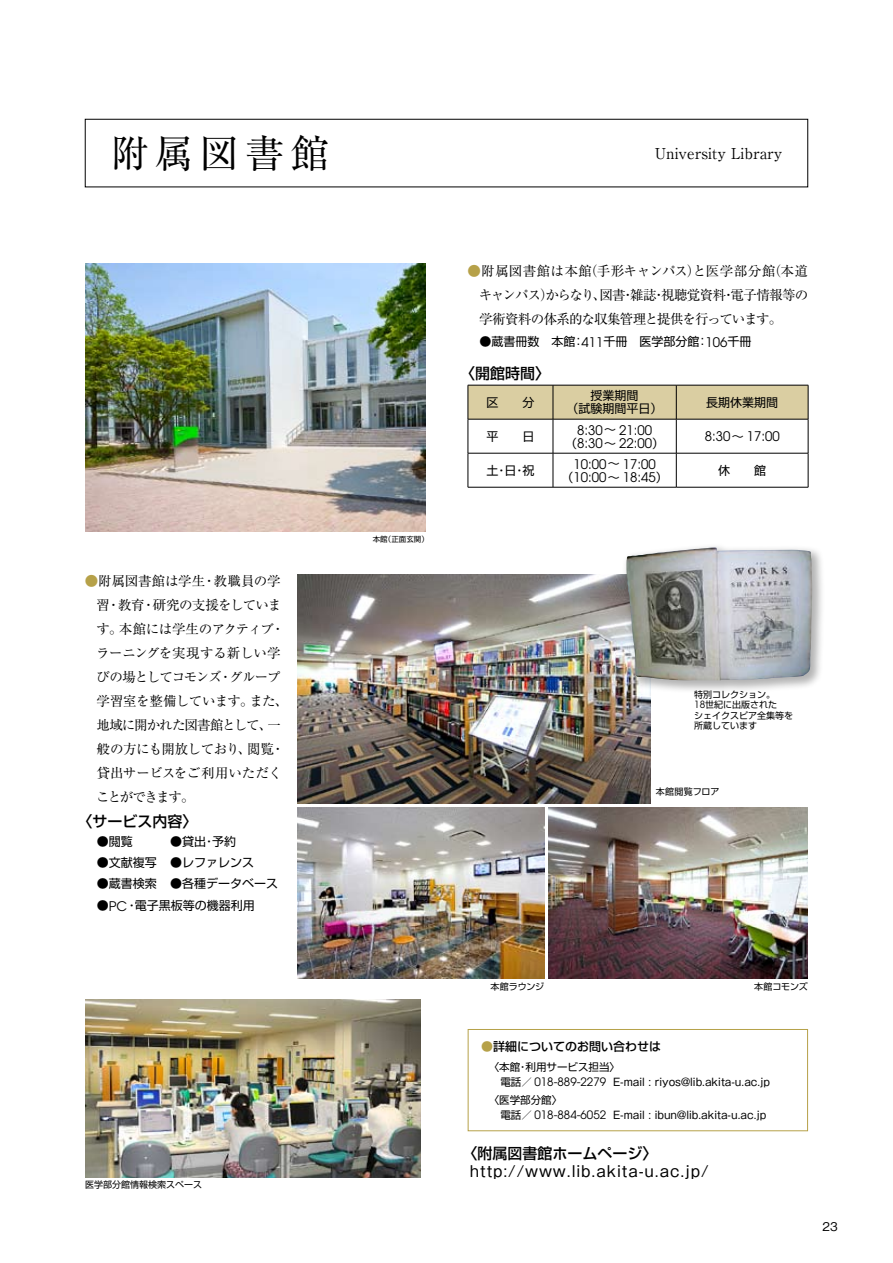
<style>
.page{position:relative;width:893px;height:1263px;background:#fff}
.page>*{position:absolute;margin:0;border:0;box-sizing:border-box;transform-origin:0 0}
.t1{font:39px "Ryumin Pro";letter-spacing:.155em;color:#000}
.t2{font:15px "Gothic MB101 Pro";letter-spacing:.06em;color:#000}
.t3{font:500 15px "Shin Go Pro";color:#000}
.t4{font:15px "Ryumin Pro";color:#000}
.t5{font:13.5px/24px "Ryumin Pro";letter-spacing:-.05em;color:#000}
.t6{font:13.2px/13.5px "Avant Garde";color:#000;text-align:center}
.t7{font:12px/13.5px "Shin Go Pro";color:#000;text-align:center}
.t8{font:500 12px "Shin Go Pro";color:#000}
.t9{font:500 12px "Gothic BBB Pro";color:#000}
.t10{font:10.5px "Gothic MB101 Pro";color:#000}
.t11{font:10.5px "Shin Go Pro";color:#000}
.t12{font:9px/10.5px "Shin Go Pro";color:#000}
.t13{font:9px "Shin Go Pro";letter-spacing:.02em;color:#000}
.t14{font:7.5px "Shin Go Pro";color:#000}
.s1{color:#b6a149}
.s2{font-family:"Avant Garde";font-size:13.2px}
.s3{font-family:"Shin Go Pro";font-size:12px}
.s4{font-family:"Avant Garde";font-size:9.9px}
.s5{font-family:"Shin Go Pro"}
.s6{font-family:"Avant Garde";font-size:11.55px}
</style>
<div class="page">
<img style="left:85px;top:264px;width:340px;height:267px">
<div style="left:468px;top:1029px;width:340px;height:102px;border:1px solid #b6a149"></div>
<div style="left:469px;top:386px;width:339px;height:33px;background:#dacea2"></div>
<hr style="left:468px;top:385px;width:85px;height:1px;background:#000">
<hr style="left:468px;top:385px;width:1px;height:34px;background:#000">
<hr style="left:553px;top:385px;width:123px;height:1px;background:#000">
<hr style="left:553px;top:385px;width:1px;height:34px;background:#000">
<hr style="left:676px;top:385px;width:132px;height:1px;background:#000">
<hr style="left:676px;top:385px;width:1px;height:34px;background:#000">
<hr style="left:808px;top:385px;width:1px;height:34px;background:#000">
<hr style="left:468px;top:419px;width:85px;height:1px;background:#000">
<hr style="left:468px;top:419px;width:1px;height:34px;background:#000">
<hr style="left:553px;top:419px;width:123px;height:1px;background:#000">
<hr style="left:553px;top:419px;width:1px;height:34px;background:#000">
<hr style="left:676px;top:419px;width:132px;height:1px;background:#000">
<hr style="left:676px;top:419px;width:1px;height:34px;background:#000">
<hr style="left:808px;top:419px;width:1px;height:34px;background:#000">
<hr style="left:468px;top:453px;width:85px;height:1px;background:#000">
<hr style="left:468px;top:453px;width:1px;height:34px;background:#000">
<hr style="left:553px;top:453px;width:123px;height:1px;background:#000">
<hr style="left:553px;top:453px;width:1px;height:34px;background:#000">
<hr style="left:676px;top:453px;width:132px;height:1px;background:#000">
<hr style="left:676px;top:453px;width:1px;height:34px;background:#000">
<hr style="left:808px;top:453px;width:1px;height:34px;background:#000">
<hr style="left:468px;top:487px;width:85px;height:1px;background:#000">
<hr style="left:553px;top:487px;width:123px;height:1px;background:#000">
<hr style="left:676px;top:487px;width:132px;height:1px;background:#000">
<img style="left:85px;top:999px;width:336px;height:179px">
<img style="left:298px;top:574px;width:353px;height:230px">
<img style="left:549px;top:808px;width:259px;height:170px">
<img style="left:298px;top:808px;width:246px;height:170px">
<div style="left:620px;top:541px;width:204px;height:151px;background:#000;opacity:.3"></div>
<img style="left:626px;top:547px;width:186px;height:133px">
<h1 class="t1" style="left:111px;top:123px;width:221px">附属図書館</h1>
<p class="t5" style="left:96px;top:568px;width:194px;text-indent:-11px"><span class="s1">●</span>附属図書館は学生・教職員の学習・教育・研究の支援をしています。本館には学生のアクティブ・ラーニングを実現する新しい学びの場としてコモンズ・グループ学習室を整備しています。また、地域に開かれた図書館として、一般の方にも開放しており、閲覧・貸出サービスをご利用いただくことができます。</p>
<p class="t3" style="left:78px;top:809px;width:121px">〈サービス内容〉</p>
<p class="t7" style="left:97px;top:833px;width:37px">●閲覧</p>
<p class="t7" style="left:170px;top:833px;width:67px">●貸出・予約</p>
<p class="t7" style="left:97px;top:854px;width:159px">●文献複写 ●レファレンス</p>
<p class="t7" style="left:97px;top:875px;width:183px">●蔵書検索 ●各種データベース</p>
<p class="t7" style="left:97px;top:897px;width:160px">●<span class="s2">PC</span>・電子黒板等の機器利用</p>
<p class="t12" style="left:85px;top:1178px;width:118px">医学部分館情報検索スペース</p>
<p class="t14" style="left:373px;top:533px;width:58px">本館（正面玄関）</p>
<p class="t4" style="left:655px;top:141px;width:129px">University Library</p>
<p class="t5" style="left:479px;top:258px;width:331px;text-align:justify;text-indent:-11px"><span class="s1">●</span>附属図書館は本館（手形キャンパス）と医学部分館（本道キャンパス）からなり、図書・雑誌・視聴覚資料・電子情報等の学術資料の体系的な収集管理と提供を行っています。</p>
<p class="t7" style="left:479px;top:333px;width:273px">●蔵書冊数 本館：<span class="s2">411</span>千冊 医学部分館：<span class="s2">106</span>千冊</p>
<p class="t3" style="left:460px;top:361px;width:91px">〈開館時間〉</p>
<p class="t7" style="left:486px;top:394px;width:13px">区</p>
<p class="t7" style="left:522px;top:394px;width:13px">分</p>
<p class="t7" style="left:567px;top:387px;width:97px">授業期間<br>（試験期間平日）</p>
<p class="t7" style="left:706px;top:394px;width:73px">長期休業期間</p>
<p class="t7" style="left:486px;top:428px;width:13px">平</p>
<p class="t7" style="left:522px;top:428px;width:13px">日</p>
<p class="t6" style="left:565px;top:423px;width:100px">8:30<span class="s3">～</span> 21:00<span class="s3">（</span>8:30<span class="s3">～</span> 22:00<span class="s3">）</span></p>
<p class="t6" style="left:705px;top:430px;width:77px">8:30<span class="s3">～</span> 17:00</p>
<p class="t7" style="left:486px;top:462px;width:49px">土・日・祝</p>
<p class="t6" style="left:561px;top:457px;width:108px">10:00<span class="s3">～</span> 17:00<span class="s3">（</span>10:00<span class="s3">～</span> 18:45<span class="s3">）</span></p>
<p class="t7" style="left:718px;top:462px;width:13px">休</p>
<p class="t7" style="left:754px;top:462px;width:13px">館</p>
<p class="t12" style="left:694px;top:688px;width:100px">特別コレクション。<br><span class="s4">18</span>世紀に出版された<br>シェイクスピア全集等を所蔵しています</p>
<p class="t13" style="left:656px;top:784px;width:65px">本館閲覧フロア</p>
<p class="t12" style="left:490px;top:980px;width:55px">本館ラウンジ</p>
<p class="t12" style="left:754px;top:980px;width:55px">本館コモンズ</p>
<p class="t8" style="left:481px;top:1036px;width:181px"><span class="s1">●</span>詳細についてのお問い合わせは</p>
<p class="t11" style="left:489px;top:1058px;width:133px">〈本館・利用サービス担当〉</p>
<p class="t10" style="left:500px;top:1073px;width:271px"><span class="s5">電話／</span> <span class="s6">018-889-2279</span> E-mail : riyos@lib.akita-u.ac.jp</p>
<p class="t11" style="left:489px;top:1091px;width:75px">〈医学部分館〉</p>
<p class="t10" style="left:500px;top:1106px;width:267px"><span class="s5">電話／</span> <span class="s6">018-884-6052</span> E-mail : ibun@lib.akita-u.ac.jp</p>
<p class="t3" style="left:462px;top:1141px;width:196px">〈附属図書館ホームページ〉</p>
<p class="t2" style="left:470px;top:1159px;width:240px">http://www.lib.akita-u.ac.jp/</p>
<p class="t9" style="left:823px;top:1217px;width:17px">23</p>
</div>
